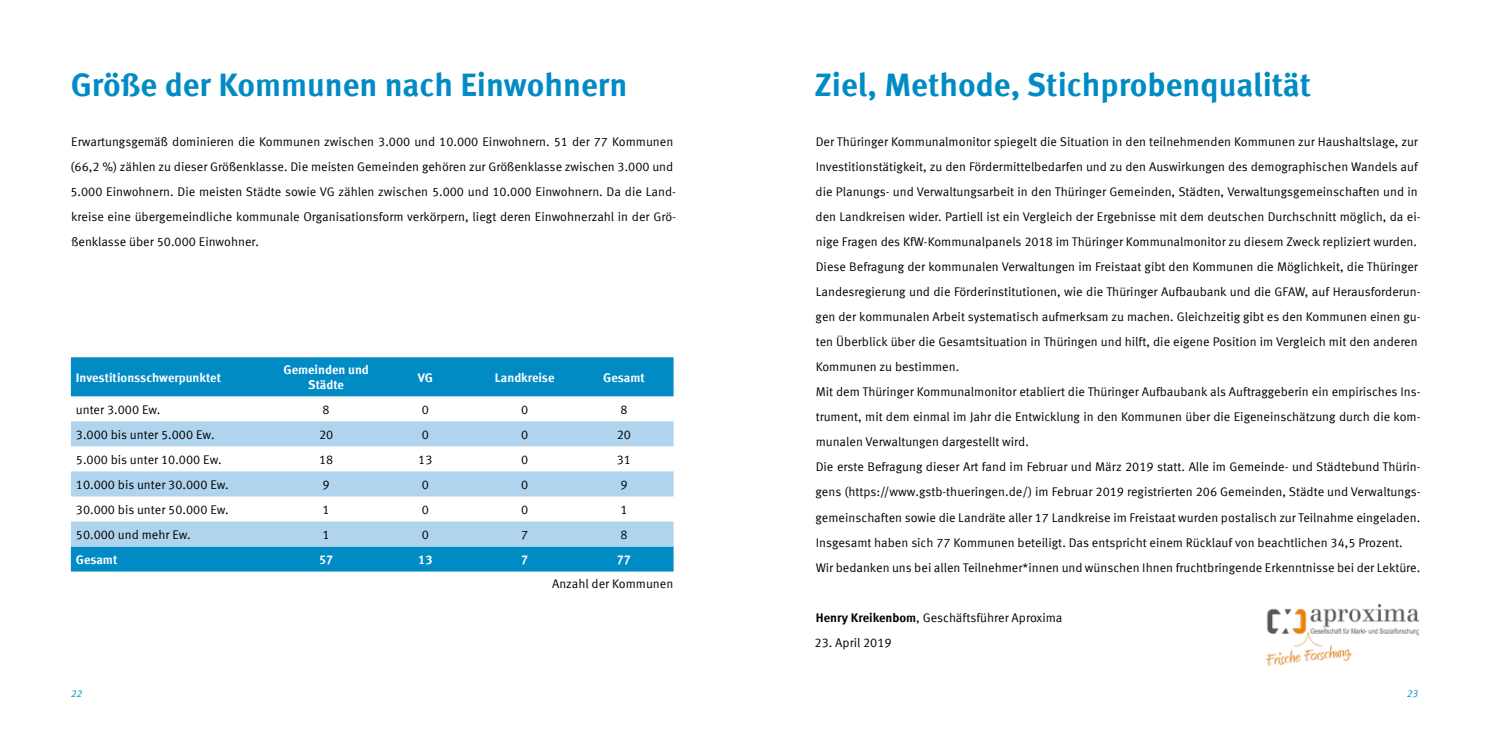
<style>
.page{position:relative;width:1489px;height:745px;background:#fff}
.page>*{position:absolute;margin:0;border:0;box-sizing:border-box;transform-origin:0 0}
.t1{font:700 32.5px "Meta Offc";color:#008bc5}
.t2{font:12.5px/25px "Meta Offc Norm";color:#000}
.t3{font:700 12.5px/15px "Meta Offc";color:#fff;text-align:center}
.t4{font:10px "Meta Offc Norm Ita";color:#008bc5}
.s1{font-family:"Meta Offc";font-weight:700}
</style>
<div class="page">
<img style="left:1266px;top:604px;width:152px;height:62px">
<svg style="left:71px;top:357px;width:602px;height:214px;fill:#008bc5"></svg>
<svg style="left:71px;top:421px;width:602px;height:125px;fill:#b0d4ed"></svg>
<h1 class="t1" style="left:71px;top:65px;width:558px">Größe der Kommunen nach Einwohnern</h1>
<h1 class="t1" style="left:814px;top:65px;width:498px">Ziel, Methode, Stichprobenqualität</h1>
<p class="t2" style="left:815px;top:129px;width:606px">Der Thüringer Kommunalmonitor spiegelt die Situation in den teilnehmenden Kommunen zur Haushaltslage, zur Investitionstätigkeit, zu den Fördermittelbedarfen und zu den Auswirkungen des demographischen Wandels auf die Planungs- und Verwaltungsarbeit in den Thüringer Gemeinden, Städten, Verwaltungsgemeinschaften und in den Landkreisen wider. Partiell ist ein Vergleich der Ergebnisse mit dem deutschen Durchschnitt möglich, da ei&shy;nige Fragen des KfW-Kommunalpanels 2018 im Thüringer Kommunalmonitor zu diesem Zweck repliziert wurden.<br>Diese Befragung der kommunalen Verwaltungen im Freistaat gibt den Kommunen die Möglichkeit, die Thüringer Landesregierung und die Förderinstitutionen, wie die Thüringer Aufbaubank und die GFAW, auf Herausforderun&shy;gen der kommunalen Arbeit systematisch aufmerksam zu machen. Gleichzeitig gibt es den Kommunen einen gu&shy;ten Überblick über die Gesamtsituation in Thüringen und hilft, die eigene Position im Vergleich mit den anderen Kommunen zu bestimmen.<br>Mit dem Thüringer Kommunalmonitor etabliert die Thüringer Aufbaubank als Auftraggeberin ein empirisches Ins&shy;trument, mit dem einmal im Jahr die Entwicklung in den Kommunen über die Eigeneinschätzung durch die kom&shy;munalen Verwaltungen dargestellt wird.<br>Die erste Befragung dieser Art fand im Februar und März 2019 statt. Alle im Gemeinde- und Städtebund Thürin&shy;gens (https://www.gstb-thueringen.de/) im Februar 2019 registrierten 206 Gemeinden, Städte und Verwaltungs&shy;gemeinschaften sowie die Landräte aller 17 Landkreise im Freistaat wurden postalisch zur Teilnahme eingeladen.<br>Insgesamt haben sich 77 Kommunen beteiligt. Das entspricht einem Rücklauf von beachtlichen 34,5 Prozent.<br>Wir bedanken uns bei allen Teilnehmer*innen und wünschen Ihnen fruchtbringende Erkenntnisse bei der Lektüre.</p>
<p class="t2" style="left:815px;top:604px;width:248px"><span class="s1">Henry Kreikenbom</span>, Geschäftsführer Aproxima</p>
<p class="t2" style="left:814px;top:629px;width:79px">23. April 2019</p>
<p class="t2" style="left:70px;top:129px;width:607px">Erwartungsgemäß dominieren die Kommunen zwischen 3.000 und 10.000 Einwohnern. 51 der 77 Kommunen (66,2 %) zählen zu dieser Größenklasse. Die meisten Gemeinden gehören zur Größenklasse zwischen 3.000 und 5.000 Einwohnern. Die meisten Städte sowie VG zählen zwischen 5.000 und 10.000 Einwohnern. Da die Land&shy;kreise eine übergemeindliche kommunale Organisationsform verkörpern, liegt deren Einwohnerzahl in der Grö&shy;ßenklasse über 50.000 Einwohner.</p>
<p class="t3" style="left:76px;top:370px;width:147px">Investitionsschwerpunktet</p>
<p class="t3" style="left:283px;top:362px;width:87px">Gemeinden und<br>Städte</p>
<p class="t3" style="left:418px;top:370px;width:17px">VG</p>
<p class="t3" style="left:495px;top:370px;width:61px">Landkreise</p>
<p class="t3" style="left:603px;top:370px;width:43px">Gesamt</p>
<p class="t2" style="left:76px;top:397px;width:86px">unter 3.000 Ew.</p>
<p class="t2" style="left:322px;top:397px;width:9px">8</p>
<p class="t2" style="left:422px;top:397px;width:9px">0</p>
<p class="t2" style="left:521px;top:397px;width:9px">0</p>
<p class="t2" style="left:620px;top:397px;width:9px">8</p>
<p class="t2" style="left:76px;top:422px;width:140px">3.000 bis unter 5.000 Ew.</p>
<p class="t2" style="left:319px;top:422px;width:16px">20</p>
<p class="t2" style="left:422px;top:422px;width:9px">0</p>
<p class="t2" style="left:521px;top:422px;width:9px">0</p>
<p class="t2" style="left:617px;top:422px;width:16px">20</p>
<p class="t2" style="left:76px;top:447px;width:147px">5.000 bis unter 10.000 Ew.</p>
<p class="t2" style="left:319px;top:447px;width:16px">18</p>
<p class="t2" style="left:418px;top:447px;width:16px">13</p>
<p class="t2" style="left:521px;top:447px;width:9px">0</p>
<p class="t2" style="left:617px;top:447px;width:16px">31</p>
<p class="t2" style="left:76px;top:472px;width:154px">10.000 bis unter 30.000 Ew.</p>
<p class="t2" style="left:322px;top:472px;width:9px">9</p>
<p class="t2" style="left:422px;top:472px;width:9px">0</p>
<p class="t2" style="left:521px;top:472px;width:9px">0</p>
<p class="t2" style="left:620px;top:472px;width:9px">9</p>
<p class="t2" style="left:76px;top:497px;width:154px">30.000 bis unter 50.000 Ew.</p>
<p class="t2" style="left:322px;top:497px;width:9px">1</p>
<p class="t2" style="left:422px;top:497px;width:9px">0</p>
<p class="t2" style="left:521px;top:497px;width:9px">0</p>
<p class="t2" style="left:620px;top:497px;width:9px">1</p>
<p class="t2" style="left:76px;top:522px;width:116px">50.000 und mehr Ew.</p>
<p class="t2" style="left:322px;top:522px;width:9px">1</p>
<p class="t2" style="left:422px;top:522px;width:9px">0</p>
<p class="t2" style="left:521px;top:522px;width:9px">7</p>
<p class="t2" style="left:620px;top:522px;width:9px">8</p>
<p class="t3" style="left:76px;top:552px;width:43px">Gesamt</p>
<p class="t3" style="left:319px;top:552px;width:16px">57</p>
<p class="t3" style="left:418px;top:552px;width:16px">13</p>
<p class="t3" style="left:521px;top:552px;width:9px">7</p>
<p class="t3" style="left:617px;top:552px;width:16px">77</p>
<p class="t2" style="left:552px;top:571px;width:123px">Anzahl der Kommunen</p>
<p class="t4" style="left:71px;top:687px;width:13px">22</p>
<p class="t4" style="left:1406px;top:687px;width:13px">23</p>
</div>
